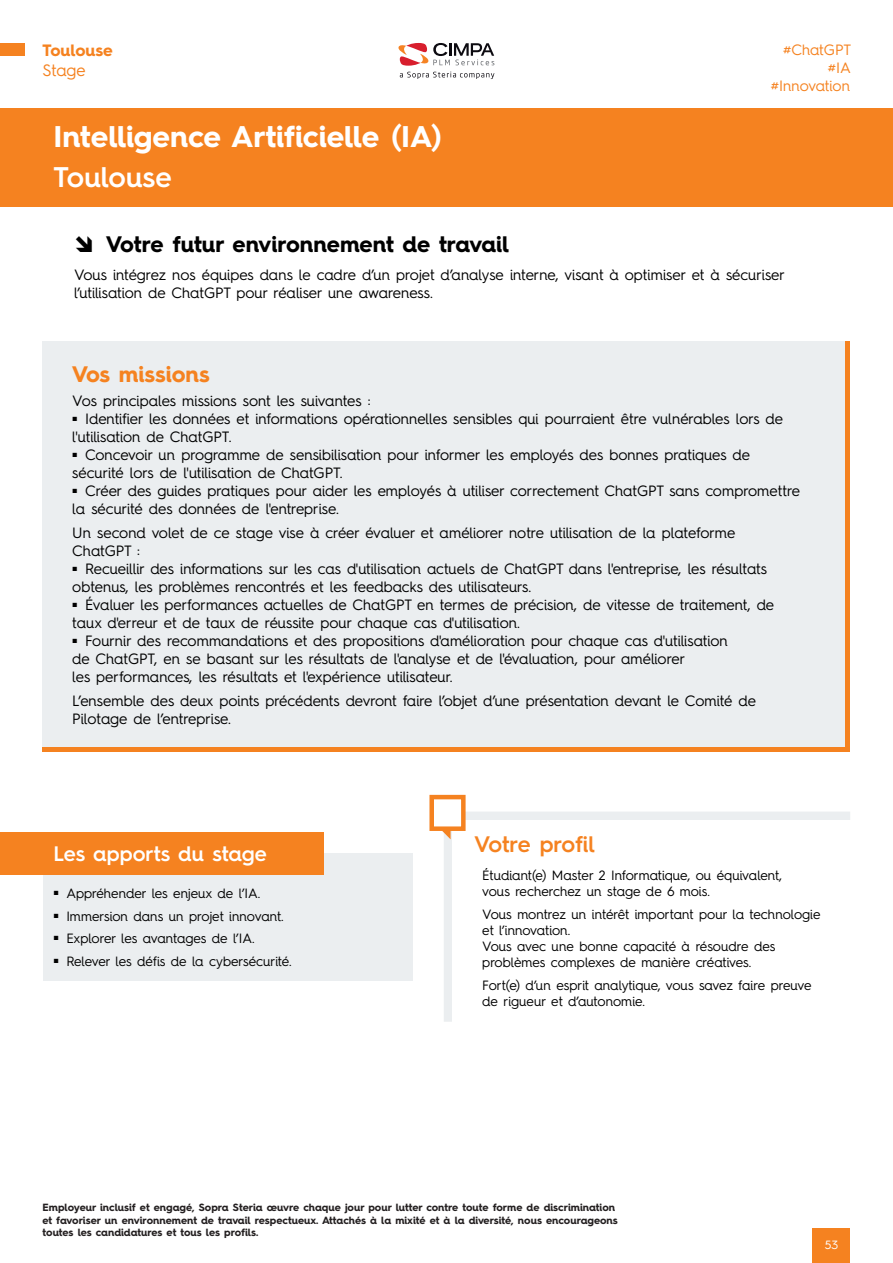
<style>
.page{position:relative;width:893px;height:1263px;background:#fff}
.page>*{position:absolute;margin:0;border:0;box-sizing:border-box;transform-origin:0 0}
.Titre_page{font:700 30px "Hurme Geometric Sans 4";color:#fff}
.Sous_titre_page{font:600 28.5px "Hurme Geometric Sans 4";color:#fff}
.Titre_premier_paragraphe{font:700 22.5px "Hurme Geometric Sans 4";color:#000}
.Profil{font:600 22.5px "Hurme Geometric Sans 4";letter-spacing:-.005em;color:#f58220}
.Titre{font:700 22.5px "Hurme Geometric Sans 4";color:#f58220}
.Apport_titre{font:600 21px "Hurme Geometric Sans 4";color:#fff}
.Titre-2{font:700 16.5px/19.8px "Hurme Geometric Sans 4";color:#f58220}
.Texte_premier{font:15px/18px "Hurme Geometric Sans 4";color:#000}
.Texte{font:15px/18px "Hurme Geometric Sans 4";color:#000}
.Sous_titre_page-2{font:15px/18px "Hurme Geometric Sans 4";letter-spacing:-.005em;color:#f58220;text-align:right}
.Texte_premier_paragraphe{font:13.5px/16.2px "Hurme Geometric Sans 4";color:#000}
.t1{font:12px "Hurme Geometric Sans 4";color:#fff}
.t2{font:700 10.5px/12.6px "Hurme Geometric Sans 4";color:#231f20}
.s1{font-weight:400}
</style>
<div class="page">
<div style="left:812px;top:1229px;width:38px;height:34px;background:#f58220"></div>
<div style="left:0;top:43px;width:25px;height:12px;background:#f58220"></div>
<svg style="left:400px;top:72px;width:94px;height:7px"></svg>
<svg style="left:398px;top:43px;width:96px;height:23px"></svg>
<div style="left:0;top:108px;width:893px;height:99px;background:#f58220"></div>
<div style="left:43px;top:853px;width:369px;height:128px;background:#ebeef0"></div>
<div style="left:0;top:832px;width:324px;height:43px;background:#f58220"></div>
<div style="left:444px;top:811px;width:406px;height:211px;border:9px solid #ebeef0"></div>
<div style="left:452px;top:820px;width:398px;height:249px;background:#fff"></div>
<div style="left:429px;top:795px;width:37px;height:36px;background:#fff;border:4px solid #f58220"></div>
<svg style="left:441px;top:830px;width:10px;height:9px"></svg>
<div style="left:43px;top:341px;width:802px;height:406px;background:#ebeef0"></div>
<p class="Titre-2" style="left:43px;top:40px;width:72px">Toulouse<br><span class="s1">Stage</span></p>
<p class="Titre_page" style="left:54px;top:116px;width:389px">Intelligence Artificielle (IA)</p>
<p class="Sous_titre_page" style="left:54px;top:157px;width:120px">Toulouse</p>
<p class="Sous_titre_page-2" style="left:771px;top:40px;width:82px">#ChatGPT #IA #Innovation</p>
<p class="Titre_premier_paragraphe" style="left:106px;top:229px;width:405px">Votre futur environnement de travail</p>
<p class="Texte_premier" style="left:74px;top:265px;width:712px">Vous intégrez nos équipes dans le cadre d’un projet d’analyse interne, visant à optimiser et à sécuriser l’utilisation de ChatGPT pour réaliser une awareness.</p>
<p class="Titre" style="left:72px;top:358px;width:139px">Vos missions</p>
<p class="Texte" style="left:72px;top:391px;width:300px">Vos principales missions sont les suivantes :</p>
<p class="Texte_premier" style="left:72px;top:409px;width:712px"><sup>■</sup> Identifier les données et informations opérationnelles sensibles qui pourraient être vulnérables lors de l'utilisation de ChatGPT.</p>
<p class="Texte_premier" style="left:72px;top:445px;width:679px"><sup>■</sup> Concevoir un programme de sensibilisation pour informer les employés des bonnes pratiques de sécurité lors de l'utilisation de ChatGPT.</p>
<p class="Texte_premier" style="left:72px;top:481px;width:729px"><sup>■</sup> Créer des guides pratiques pour aider les employés à utiliser correctement ChatGPT sans compromettre la sécurité des données de l'entreprise.</p>
<p class="Texte" style="left:72px;top:523px;width:665px">Un second volet de ce stage vise à créer évaluer et améliorer notre utilisation de la plateforme<br>ChatGPT :</p>
<p class="Texte_premier" style="left:72px;top:559px;width:696px"><sup>■</sup> Recueillir des informations sur les cas d'utilisation actuels de ChatGPT dans l'entreprise, les résultats obtenus, les problèmes rencontrés et les feedbacks des utilisateurs.</p>
<p class="Texte_premier" style="left:72px;top:595px;width:703px"><sup>■</sup> Évaluer les performances actuelles de ChatGPT en termes de précision, de vitesse de traitement, de taux d'erreur et de taux de réussite pour chaque cas d'utilisation.</p>
<p class="Texte_premier" style="left:72px;top:631px;width:657px"><sup>■</sup> Fournir des recommandations et des propositions d'amélioration pour chaque cas d'utilisation de ChatGPT, en se basant sur les résultats de l'analyse et de l'évaluation, pour améliorer<br>les performances, les résultats et l'expérience utilisateur.</p>
<p class="Texte" style="left:72px;top:691px;width:685px">L’ensemble des deux points précédents devront faire l’objet d’une présentation devant le Comité de<br>Pilotage de l’entreprise.</p>
<p class="Apport_titre" style="left:54px;top:839px;width:215px">Les apports du stage</p>
<p class="Texte_premier_paragraphe" style="left:54px;top:885px;width:208px"><sup>■</sup> Appréhender les enjeux de l’IA.</p>
<p class="Texte_premier_paragraphe" style="left:54px;top:907px;width:232px"><sup>■</sup> Immersion dans un projet innovant.</p>
<p class="Texte_premier_paragraphe" style="left:54px;top:930px;width:203px"><sup>■</sup> Explorer les avantages de l’IA.</p>
<p class="Texte_premier_paragraphe" style="left:54px;top:952px;width:240px"><sup>■</sup> Relever les défis de la cybersécurité.</p>
<p class="Profil" style="left:474px;top:828px;width:122px">Votre profil</p>
<p class="Texte_premier_paragraphe" style="left:482px;top:867px;width:301px">Étudiant(e) Master 2 Informatique, ou équivalent, vous recherchez un stage de 6 mois.</p>
<p class="Texte_premier_paragraphe" style="left:482px;top:905px;width:340px">Vous montrez un intérêt important pour la technologie et l’innovation.</p>
<p class="Texte_premier_paragraphe" style="left:482px;top:938px;width:295px">Vous avec une bonne capacité à résoudre des problèmes complexes de manière créatives.</p>
<p class="Texte_premier_paragraphe" style="left:482px;top:977px;width:331px">Fort(e) d’un esprit analytique, vous savez faire preuve de rigueur et d’autonomie.</p>
<p class="t2" style="left:43px;top:1201px;width:577px">Employeur inclusif et engagé, Sopra Steria œuvre chaque jour pour lutter contre toute forme de discrimination et favoriser un environnement de travail respectueux. Attachés à la mixité et à la diversité, nous encourageons toutes les candidatures et tous les profils.</p>
<p class="t1" style="left:825px;top:1236px;width:15px">53</p>
</div>
